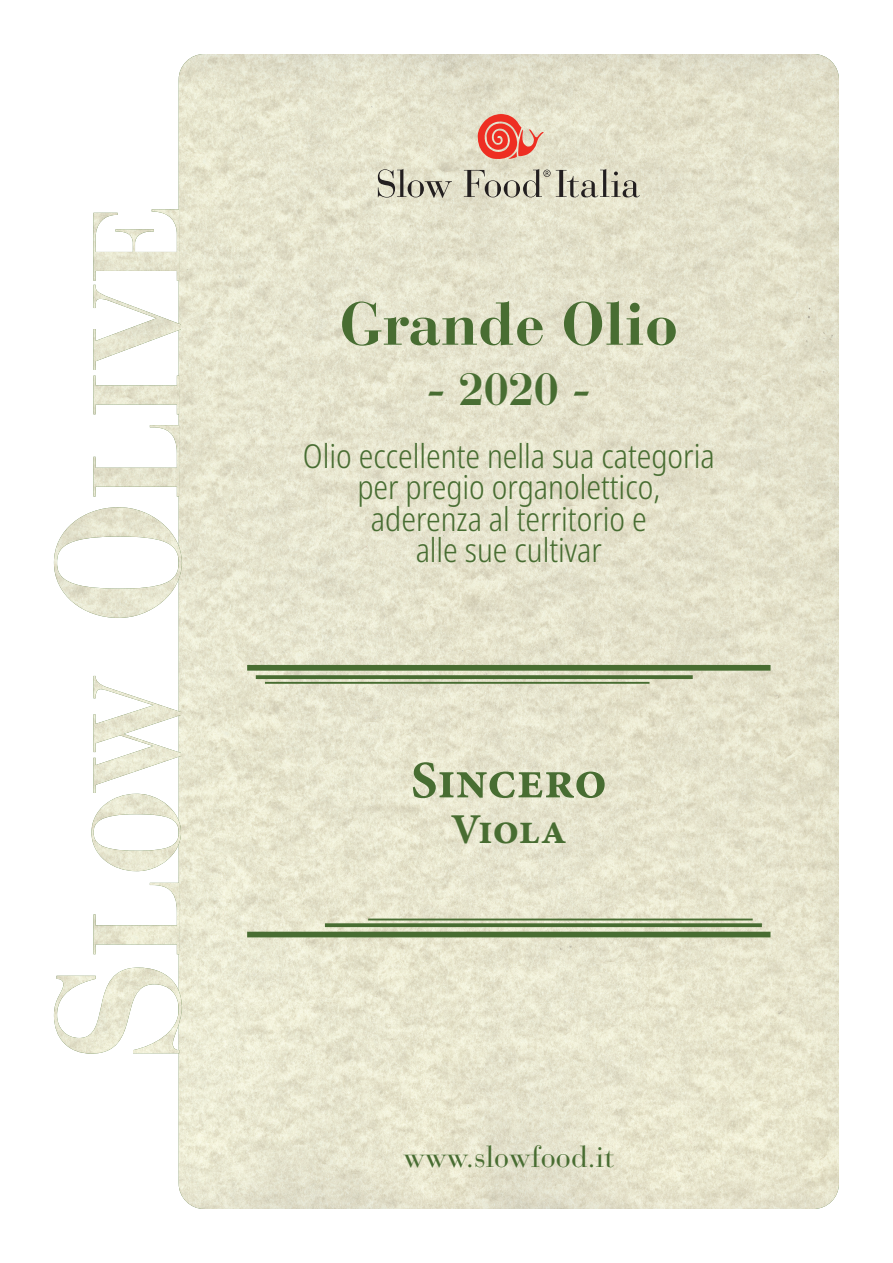
<style>
.page{position:relative;width:893px;height:1263px;background:#fff}
.page>*{position:absolute;margin:0;border:0;box-sizing:border-box;transform-origin:0 0}
.t1{font:700 60px "Bauer Bodoni Std";color:#486d32}
.t2{font:700 52.8px "Minion Pro";color:#486d32}
.t3{font:700 45px "Bauer Bodoni Std";color:#486d32}
.t4{font:700 42.6px "Minion Pro";letter-spacing:-.005em;color:#486d32}
.t5{font:300 condensed 33px "Noto Sans";color:#486d32}
.t6{font:30px "Bauer Bodoni Std";color:#486d32}
</style>
<div class="page">
<img style="left:179px;top:54px;width:660px;height:1155px">
<img style="left:54px;top:209px;width:128px;height:844px">
<div style="left:247px;top:665px;width:523px;height:6px;background:#486d32"></div>
<svg style="left:256px;top:675px;width:437px;height:4px;fill:#486d32"></svg>
<hr style="left:265px;top:682px;width:384px;height:2px;background:#486d32">
<div style="left:247px;top:932px;width:523px;height:5px;background:#486d32"></div>
<svg style="left:325px;top:923px;width:437px;height:4px;fill:#486d32"></svg>
<hr style="left:368px;top:918px;width:385px;height:2px;background:#486d32">
<svg style="left:478px;top:114px;width:66px;height:46px"></svg>
<svg style="left:378px;top:169px;width:74px;height:29px"></svg>
<svg style="left:464px;top:169px;width:176px;height:28px"></svg>
<p class="t1" style="left:339px;top:288px;width:340px">Grande Olio</p>
<p class="t3" style="left:426px;top:362px;width:167px">- 2020 -</p>
<p class="t5" style="left:303px;top:433px;width:413px">Olio eccellente nella sua categoria</p>
<p class="t5" style="left:357px;top:464px;width:304px">per pregio organolettico,</p>
<p class="t5" style="left:371px;top:496px;width:277px">aderenza al territorio e</p>
<p class="t5" style="left:416px;top:527px;width:188px">alle sue cultivar</p>
<p class="t2" style="left:411px;top:749px;width:198px">Sincero</p>
<p class="t4" style="left:451px;top:804px;width:118px">Viola</p>
<p class="t6" style="left:403px;top:1139px;width:212px">www.slowfood.it</p>
</div>
